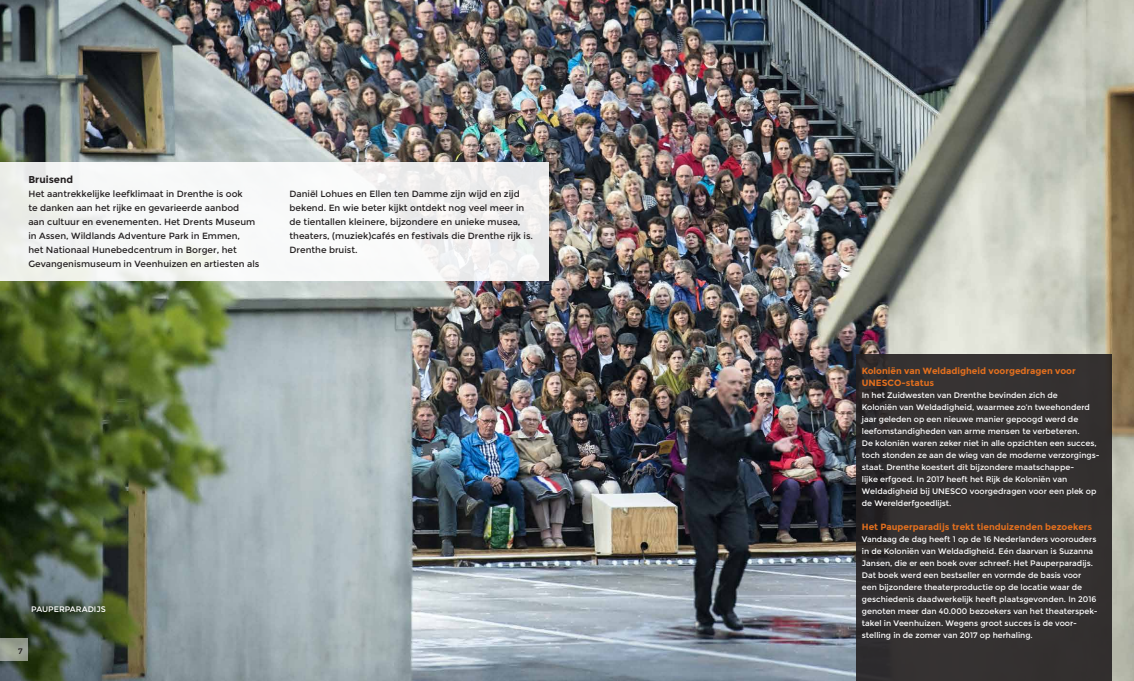
<style>
.page{position:relative;width:1134px;height:681px;background:#fff}
.page>*{position:absolute;margin:0;border:0;box-sizing:border-box;transform-origin:0 0}
.t1{font:700 10px "Montserrat";color:#231f20}
.t2{font:9px/14px "Montserrat";color:#231f20}
.t3{font:700 9px/12px "Montserrat";color:#e4701e}
.t4{font:8px/12px "Montserrat";color:#fff}
.t5{font:8px "Montserrat";color:#231f20}
</style>
<div class="page">
<img style="left:0;top:0;width:1134px;height:680px">
<div style="left:856px;top:354px;width:255px;height:326px;background:#353131"></div>
<div style="left:0;top:162px;width:549px;height:118px;background:linear-gradient(to right,#f5f7f4,#f4f3f4)"></div>
<div style="left:0;top:638px;width:28px;height:22px;background:linear-gradient(to right,#a1a99a,#939a8c)"></div>
<p class="t1" style="left:28px;top:173px;width:46px">Bruisend</p>
<p class="t2" style="left:28px;top:186px;width:232px">Het aantrekkelijke leefklimaat in Drenthe is ook<br>te danken aan het rijke en gevarieerde aanbod<br>aan cultuur en evenementen. Het Drents Museum in Assen, Wildlands Adventure Park in Emmen,<br>het Nationaal Hunebedcentrum in Borger, het Gevangenismuseum in Veenhuizen en artiesten als</p>
<p class="t2" style="left:289px;top:186px;width:245px">Daniël Lohues en Ellen ten Damme zijn wijd en zijd bekend. En wie beter kijkt ontdekt nog veel meer in de tientallen kleinere, bijzondere en unieke musea, theaters, (muziek)cafés en festivals die Drenthe rijk is.<br>Drenthe bruist.</p>
<p class="t4" style="left:31px;top:603px;width:76px">PAUPERPARADIJS</p>
<p class="t5" style="left:18px;top:646px;width:6px">7</p>
<p class="t3" style="left:862px;top:365px;width:216px">Koloniën van Weldadigheid voorgedragen voor<br>UNESCO-status</p>
<p class="t4" style="left:862px;top:389px;width:239px">In het Zuidwesten van Drenthe bevinden zich de<br>Koloniën van Weldadigheid, waarmee zo’n tweehonderd jaar geleden op een nieuwe manier gepoogd werd de leefomstandigheden van arme mensen te verbeteren.<br>De koloniën waren zeker niet in alle opzichten een succes, toch stonden ze aan de wieg van de moderne verzorgings&shy;staat. Drenthe koestert dit bijzondere maatschappe-<br>lijke erfgoed. In 2017 heeft het Rijk de Koloniën van Weldadigheid bij UNESCO voorgedragen voor een plek op de Werelderfgoedlijst.</p>
<p class="t3" style="left:862px;top:521px;width:232px">Het Pauperparadijs trekt tienduizenden bezoekers</p>
<p class="t4" style="left:862px;top:533px;width:237px">Vandaag de dag heeft 1 op de 16 Nederlanders voorouders in de Koloniën van Weldadigheid. Eén daarvan is Suzanna Jansen, die er een boek over schreef: Het Pauperparadijs.<br>Dat boek werd een bestseller en vormde de basis voor een bijzondere theaterproductie op de locatie waar de geschiedenis daadwerkelijk heeft plaatsgevonden. In 2016 genoten meer dan 40.000 bezoekers van het theaterspek&shy;takel in Veenhuizen. Wegens groot succes is de voor&shy;stelling in de zomer van 2017 op herhaling.</p>
</div>
